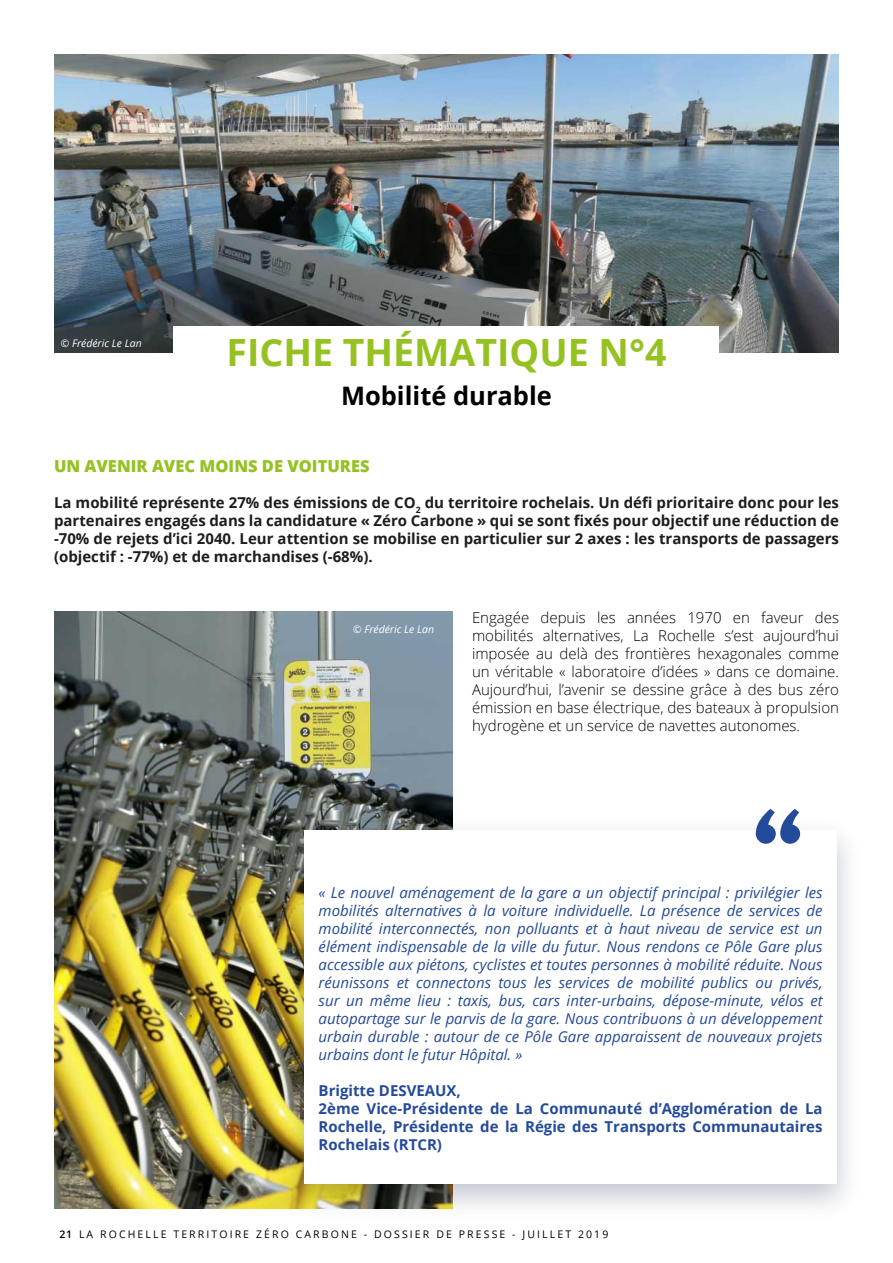
<style>
.page{position:relative;width:893px;height:1263px;background:#fff}
.page>*{position:absolute;margin:0;border:0;box-sizing:border-box;transform-origin:0 0}
.t1{font:700 37.5px "Open Sans";color:#95c121}
.t2{font:700 25.5px "Open Sans";color:#000}
.t3{font:800 16.5px "Open Sans";color:#95c121}
.t4{font:italic 15px/18px "Open Sans";color:#244a9a;text-align:justify}
.t5{font:700 15px/18px "Open Sans";color:#1d1e1b;text-align:justify}
.t6{font:300 15px/18px "Open Sans";color:#000;text-align:justify}
.t7{font:700 15px/18px "Open Sans";color:#244a9a}
.t8{font:10.5px "Open Sans";letter-spacing:.2em;color:#000}
.t9{font:italic 10.5px "Open Sans";color:#fff}
.s1{font-weight:600}
</style>
<div class="page">
<img style="left:54px;top:54px;width:785px;height:298px">
<div style="left:174px;top:326px;width:545px;height:52px;background:#fff"></div>
<img style="left:54px;top:612px;width:398px;height:597px">
<img style="left:270px;top:807px;width:579px;height:402px">
<div style="left:305px;top:830px;width:532px;height:354px;background:#fff"></div>
<svg style="left:756px;top:809px;width:44px;height:35px"></svg>
<p class="t9" style="left:61px;top:336px;width:83px">© Frédéric Le Lan</p>
<h1 class="t1" style="left:226px;top:326px;width:441px">FICHE THÉMATIQUE N°4</h1>
<h2 class="t2" style="left:341px;top:377px;width:212px">Mobilité durable</h2>
<p class="t3" style="left:54px;top:453px;width:317px">UN AVENIR AVEC MOINS DE VOITURES</p>
<p class="t5" style="left:54px;top:493px;width:786px">La mobilité représente 27% des émissions de CO<sub>2</sub> du territoire rochelais. Un défi prioritaire donc pour les partenaires engagés dans la candidature « Zéro Carbone » qui se sont fixés pour objectif une réduction de -70% de rejets d’ici 2040. Leur attention se mobilise en particulier sur 2 axes : les transports de passagers (objectif : -77%) et de marchandises (-68%).</p>
<p class="t9" style="left:353px;top:622px;width:83px">© Frédéric Le Lan</p>
<p class="t6" style="left:472px;top:608px;width:368px">Engagée depuis les années 1970 en faveur des mobilités alternatives, La Rochelle s’est aujourd’hui imposée au delà des frontières hexagonales comme un véritable « laboratoire d’idées » dans ce domaine.<br>Aujourd’hui, l’avenir se dessine grâce à des bus zéro émission en base électrique, des bateaux à propulsion hydrogène et un service de navettes autonomes.</p>
<p class="t4" style="left:319px;top:883px;width:505px">« Le nouvel aménagement de la gare a un objectif principal : privilégier les mobilités alternatives à la voiture individuelle. La présence de services de mobilité interconnectés, non polluants et à haut niveau de service est un élément indispensable de la ville du futur. Nous rendons ce Pôle Gare plus accessible aux piétons, cyclistes et toutes personnes à mobilité réduite. Nous réunissons et connectons tous les services de mobilité publics ou privés, sur un même lieu : taxis, bus, cars inter-urbains, dépose-minute, vélos et autopartage sur le parvis de la gare. Nous contribuons à un développement urbain durable : autour de ce Pôle Gare apparaissent de nouveaux projets urbains dont le futur Hôpital. »</p>
<p class="t7" style="left:319px;top:1081px;width:505px">Brigitte DESVEAUX,<br>2ème Vice-Présidente de La Communauté d’Agglomération de La Rochelle, Présidente de la Régie des Transports Communautaires Rochelais (RTCR)</p>
<p class="t8" style="left:60px;top:1227px;width:550px"><span class="s1">21</span> LA ROCHELLE TERRITOIRE ZÉRO CARBONE - DOSSIER DE PRESSE - JUILLET 2019</p>
</div>
